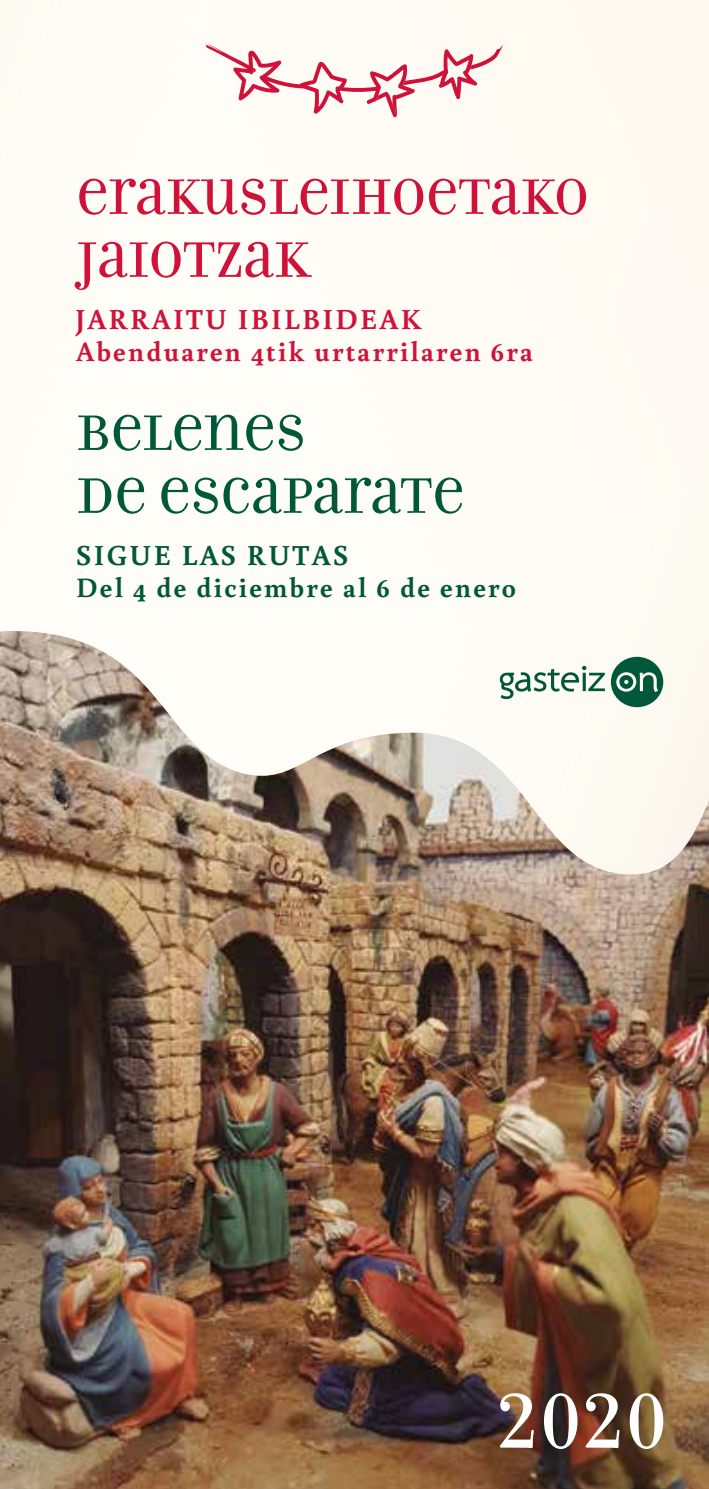
<style>
.page{position:relative;width:709px;height:1489px;background:#fff}
.page>*{position:absolute;margin:0;border:0;box-sizing:border-box;transform-origin:0 0}
.t1{font:53.5px/63px "Filosofia Unicase";color:#d01139}
.t2{font:53.5px/62.8px "Filosofia Unicase";color:#00573a}
.t3{font:700 29px "Buenard";letter-spacing:.08em;color:#d01139}
.t4{font:700 29px "Buenard";letter-spacing:.08em;color:#00573a}
.t5{font:700 28px "Buenard";letter-spacing:.08em;color:#d01139}
.t6{font:700 28px "Buenard";letter-spacing:.08em;color:#00573a}
</style>
<div class="page">
<svg style="left:206px;top:44px;width:297px;height:73px"></svg>
<img style="left:0;top:631px;width:709px;height:857px">
<img style="left:499px;top:1393px;width:164px;height:55px">
<h1 class="t1" style="left:76px;top:166px;width:514px">ERAKUSLEIHOETAKO<br>JAIOTZAK</h1>
<p class="t3" style="left:76px;top:298px;width:347px">JARRAITU IBILBIDEAK</p>
<p class="t5" style="left:76px;top:331px;width:458px">Abenduaren 4tik urtarrilaren 6ra</p>
<h1 class="t2" style="left:76px;top:402px;width:390px">BELENES<br>DE ESCAPARATE</h1>
<p class="t4" style="left:76px;top:534px;width:273px">SIGUE LAS RUTAS</p>
<p class="t6" style="left:76px;top:567px;width:441px">Del 4 de diciembre al 6 de enero</p>
</div>
